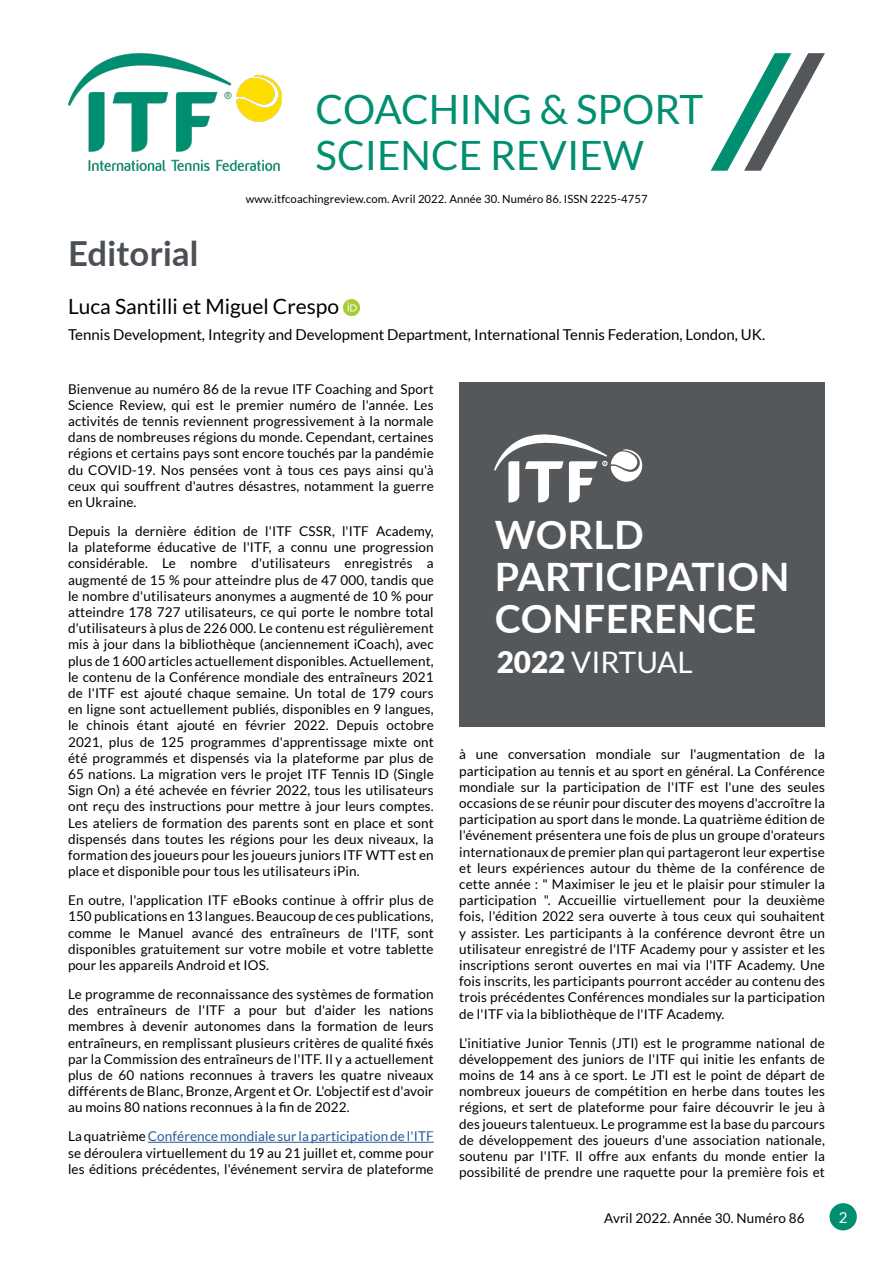
<style>
.page{position:relative;width:893px;height:1263px;background:#fff}
.page>*{position:absolute;margin:0;border:0;box-sizing:border-box;transform-origin:0 0}
.t1{font:40.35px/46.5px "Lato";color:#008f70}
.t2{font:700 39.15px/42.3px "Lato";letter-spacing:.01em;color:#fff}
.t3{font:700 34.5px "Lato";letter-spacing:.01em;color:#4b5056}
.t4{font:29.7px "Lato";color:#fff}
.t5{font:21px "Lato";color:#000}
.t6{font:15px "Lato";color:#000}
.t7{font:15px "Lato";color:#fff}
.t8{font:13.5px/16.2px "Lato";letter-spacing:.01em;color:#000;text-align:justify}
.t9{font:11.25px "Lato";letter-spacing:.01em;color:#000}
.s1{color:#275b9b}
.s2{font-weight:900}
</style>
<div class="page">
<div style="left:829px;top:1203px;width:28px;height:27px;background:#008f70;border-radius:50%"></div>
<hr style="left:148px;top:1142px;width:286px;height:1px;background:#275b9b">
<img style="left:344px;top:299px;width:16px;height:16px">
<img style="left:68px;top:53px;width:214px;height:118px">
<svg style="left:711px;top:53px;width:114px;height:118px"></svg>
<div style="left:459px;top:383px;width:366px;height:344px;background:#55585b"></div>
<svg style="left:494px;top:434px;width:148px;height:68px"></svg>
<h1 class="t1" style="left:316px;top:86px;width:389px">COACHING &amp; SPORT<br>SCIENCE REVIEW</h1>
<p class="t9" style="left:246px;top:193px;width:403px">www.itfcoachingreview.com. Avril 2022. Année 30. Numéro 86. ISSN 2225-4757</p>
<h3 class="t3" style="left:68px;top:228px;width:132px">Editorial</h3>
<h3 class="t5" style="left:68px;top:294px;width:273px">Luca Santilli et Miguel Crespo</h3>
<p class="t6" style="left:68px;top:326px;width:699px">Tennis Development, Integrity and Development Department, International Tennis Federation, London, UK.</p>
<p class="t8" style="left:68px;top:380px;width:367px">Bienvenue au numéro 86 de la revue ITF Coaching and Sport Science Review, qui est le premier numéro de l'année. Les activités de tennis reviennent progressivement à la normale dans de nombreuses régions du monde. Cependant, certaines régions et certains pays sont encore touchés par la pandémie du COVID-19. Nos pensées vont à tous ces pays ainsi qu'à ceux qui souffrent d'autres désastres, notamment la guerre en Ukraine.</p>
<p class="t8" style="left:68px;top:523px;width:367px">Depuis la dernière édition de l'ITF CSSR, l'ITF Academy, la plateforme éducative de l'ITF, a connu une progression considérable. Le nombre d'utilisateurs enregistrés a augmenté de 15 % pour atteindre plus de 47 000, tandis que le nombre d'utilisateurs anonymes a augmenté de 10 % pour atteindre 178 727 utilisateurs, ce qui porte le nombre total d'utilisateurs à plus de 226 000. Le contenu est régulièrement mis à jour dans la bibliothèque (anciennement iCoach), avec plus de 1 600 articles actuellement disponibles. Actuellement, le contenu de la Conférence mondiale des entraîneurs 2021 de l'ITF est ajouté chaque semaine. Un total de 179 cours en ligne sont actuellement publiés, disponibles en 9 langues, le chinois étant ajouté en février 2022. Depuis octobre 2021, plus de 125 programmes d'apprentissage mixte ont été programmés et dispensés via la plateforme par plus de 65 nations. La migration vers le projet ITF Tennis ID (Single Sign On) a été achevée en février 2022, tous les utilisateurs ont reçu des instructions pour mettre à jour leurs comptes.<br>Les ateliers de formation des parents sont en place et sont dispensés dans toutes les régions pour les deux niveaux, la formation des joueurs pour les joueurs juniors ITF WTT est en place et disponible pour tous les utilisateurs iPin.</p>
<p class="t8" style="left:68px;top:892px;width:367px">En outre, l'application ITF eBooks continue à offrir plus de 150 publications en 13 langues. Beaucoup de ces publications, comme le Manuel avancé des entraîneurs de l'ITF, sont disponibles gratuitement sur votre mobile et votre tablette pour les appareils Android et IOS.</p>
<p class="t8" style="left:68px;top:986px;width:367px">Le programme de reconnaissance des systèmes de formation des entraîneurs de l'ITF a pour but d'aider les nations membres à devenir autonomes dans la formation de leurs entraîneurs, en remplissant plusieurs critères de qualité fixés par la Commission des entraîneurs de l'ITF. Il y a actuellement plus de 60 nations reconnues à travers les quatre niveaux différents de Blanc, Bronze, Argent et Or. L'objectif est d'avoir au moins 80 nations reconnues à la fin de 2022.</p>
<p class="t8" style="left:68px;top:1128px;width:367px">La quatrième <span class="s1">Conférence mondiale sur la participation de l'ITF </span>se déroulera virtuellement du 19 au 21 juillet et, comme pour les éditions précédentes, l'événement servira de plateforme</p>
<h2 class="t2" style="left:495px;top:512px;width:296px">WORLD<br>PARTICIPATION<br>CONFERENCE</h2>
<h3 class="t4" style="left:497px;top:645px;width:197px"><span class="s2">2022</span> VIRTUAL</h3>
<p class="t8" style="left:459px;top:746px;width:367px">à une conversation mondiale sur l'augmentation de la participation au tennis et au sport en général. La Conférence mondiale sur la participation de l'ITF est l'une des seules occasions de se réunir pour discuter des moyens d'accroître la participation au sport dans le monde. La quatrième édition de l'événement présentera une fois de plus un groupe d'orateurs internationaux de premier plan qui partageront leur expertise et leurs expériences autour du thème de la conférence de cette année : " Maximiser le jeu et le plaisir pour stimuler la participation ". Accueillie virtuellement pour la deuxième fois, l'édition 2022 sera ouverte à tous ceux qui souhaitent y assister. Les participants à la conférence devront être un utilisateur enregistré de l'ITF Academy pour y assister et les inscriptions seront ouvertes en mai via l'ITF Academy. Une fois inscrits, les participants pourront accéder au contenu des trois précédentes Conférences mondiales sur la participation de l'ITF via la bibliothèque de l'ITF Academy.</p>
<p class="t8" style="left:459px;top:1034px;width:367px">L'initiative Junior Tennis (JTI) est le programme national de développement des juniors de l'ITF qui initie les enfants de moins de 14 ans à ce sport. Le JTI est le point de départ de nombreux joueurs de compétition en herbe dans toutes les régions, et sert de plateforme pour faire découvrir le jeu à des joueurs talentueux. Le programme est la base du parcours de développement des joueurs d'une association nationale, soutenu par l'ITF. Il offre aux enfants du monde entier la possibilité de prendre une raquette pour la première fois et</p>
<p class="t8" style="left:604px;top:1209px;width:202px">Avril 2022. Année 30. Numéro 86</p>
<p class="t7" style="left:839px;top:1209px;width:10px">2</p>
</div>
